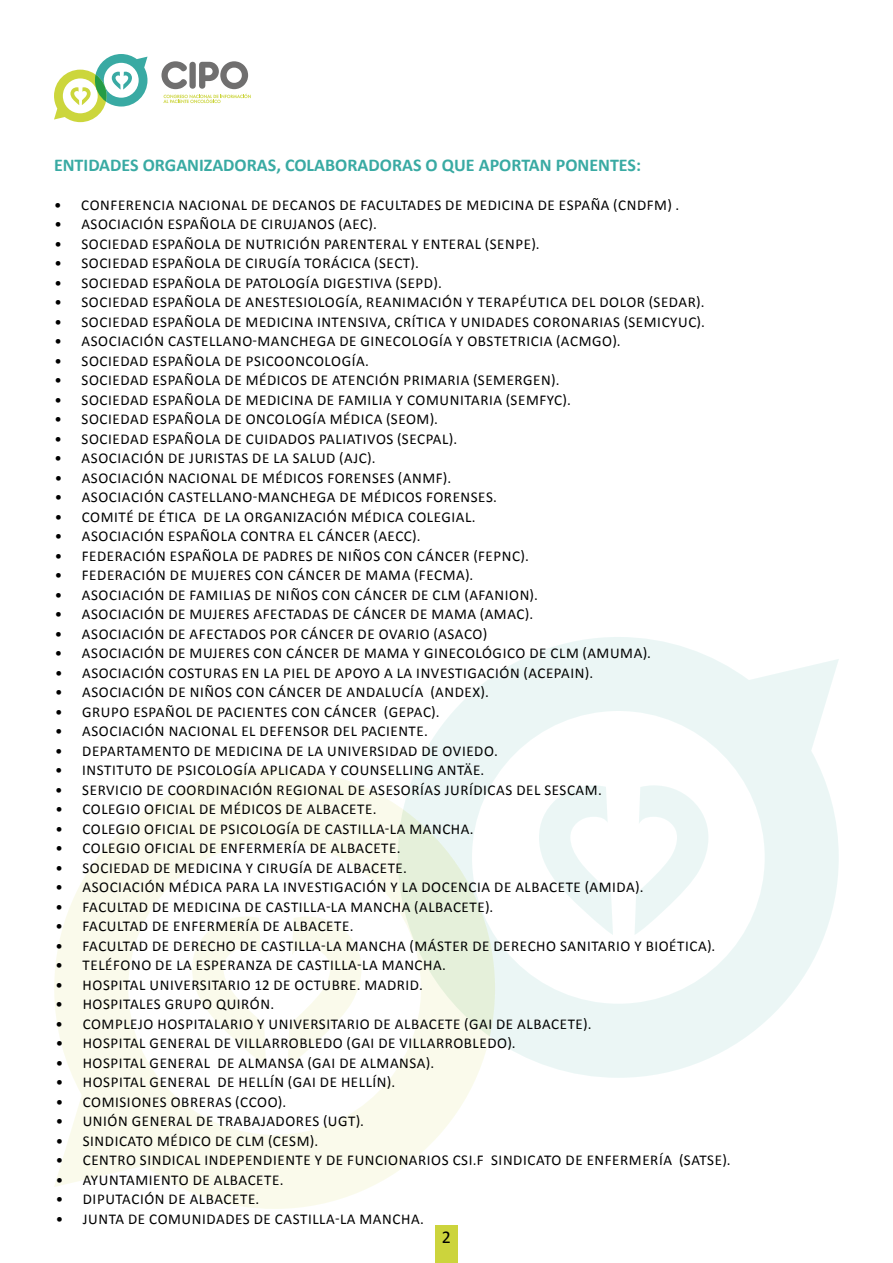
<style>
.page{position:relative;width:893px;height:1263px;background:#fff}
.page>*{position:absolute;margin:0;border:0;box-sizing:border-box;transform-origin:0 0}
.t1{font:700 18px "Calibri";color:#39aaa3}
.t2{font:18px "Calibri";color:#000}
.t3{font:15px "Calibri";letter-spacing:.04em;color:#000}
</style>
<div class="page">
<div style="left:435px;top:1225px;width:23px;height:38px;background:#ccd43c"></div>
<svg style="left:161px;top:61px;width:90px;height:42px"></svg>
<svg style="left:54px;top:54px;width:94px;height:68px"></svg>
<svg style="left:54px;top:768px;width:422px;height:441px;fill:#fafbed"></svg>
<svg style="left:403px;top:637px;width:436px;height:441px"></svg>
<svg style="left:398px;top:809px;width:97px;height:227px"></svg>
<svg style="left:192px;top:916px;width:74px;height:150px"></svg>
<svg style="left:288px;top:916px;width:74px;height:150px"></svg>
<svg style="left:634px;top:785px;width:74px;height:150px"></svg>
<svg style="left:539px;top:785px;width:74px;height:150px"></svg>
<p class="t1" style="left:54px;top:153px;width:588px">ENTIDADES ORGANIZADORAS, COLABORADORAS O QUE APORTAN PONENTES:</p>
<p class="t3" style="left:54px;top:195px;width:626px">• CONFERENCIA NACIONAL DE DECANOS DE FACULTADES DE MEDICINA DE ESPAÑA (CNDFM) .</p>
<p class="t3" style="left:54px;top:215px;width:324px">• ASOCIACIÓN ESPAÑOLA DE CIRUJANOS (AEC).</p>
<p class="t3" style="left:54px;top:234px;width:487px">• SOCIEDAD ESPAÑOLA DE NUTRICIÓN PARENTERAL Y ENTERAL (SENPE).</p>
<p class="t3" style="left:54px;top:254px;width:366px">• SOCIEDAD ESPAÑOLA DE CIRUGÍA TORÁCICA (SECT).</p>
<p class="t3" style="left:54px;top:273px;width:389px">• SOCIEDAD ESPAÑOLA DE PATOLOGÍA DIGESTIVA (SEPD).</p>
<p class="t3" style="left:54px;top:293px;width:652px">• SOCIEDAD ESPAÑOLA DE ANESTESIOLOGÍA, REANIMACIÓN Y TERAPÉUTICA DEL DOLOR (SEDAR).</p>
<p class="t3" style="left:54px;top:312px;width:652px">• SOCIEDAD ESPAÑOLA DE MEDICINA INTENSIVA, CRÍTICA Y UNIDADES CORONARIAS (SEMICYUC).</p>
<p class="t3" style="left:55px;top:332px;width:568px">• ASOCIACIÓN CASTELLANO-MANCHEGA DE GINECOLOGÍA Y OBSTETRICIA (ACMGO).</p>
<p class="t3" style="left:55px;top:351px;width:316px">• SOCIEDAD ESPAÑOLA DE PSICOONCOLOGÍA.</p>
<p class="t3" style="left:55px;top:371px;width:506px">• SOCIEDAD ESPAÑOLA DE MÉDICOS DE ATENCIÓN PRIMARIA (SEMERGEN).</p>
<p class="t3" style="left:55px;top:390px;width:518px">• SOCIEDAD ESPAÑOLA DE MEDICINA DE FAMILIA Y COMUNITARIA (SEMFYC).</p>
<p class="t3" style="left:55px;top:410px;width:385px">• SOCIEDAD ESPAÑOLA DE ONCOLOGÍA MÉDICA (SEOM).</p>
<p class="t3" style="left:55px;top:429px;width:404px">• SOCIEDAD ESPAÑOLA DE CUIDADOS PALIATIVOS (SECPAL).</p>
<p class="t3" style="left:55px;top:449px;width:322px">• ASOCIACIÓN DE JURISTAS DE LA SALUD (AJC).</p>
<p class="t3" style="left:55px;top:468px;width:398px">• ASOCIACIÓN NACIONAL DE MÉDICOS FORENSES (ANMF).</p>
<p class="t3" style="left:55px;top:488px;width:444px">• ASOCIACIÓN CASTELLANO-MANCHEGA DE MÉDICOS FORENSES.</p>
<p class="t3" style="left:55px;top:507px;width:422px">• COMITÉ DE ÉTICA DE LA ORGANIZACIÓN MÉDICA COLEGIAL.</p>
<p class="t3" style="left:55px;top:527px;width:367px">• ASOCIACIÓN ESPAÑOLA CONTRA EL CÁNCER (AECC).</p>
<p class="t3" style="left:55px;top:546px;width:475px">• FEDERACIÓN ESPAÑOLA DE PADRES DE NIÑOS CON CÁNCER (FEPNC).</p>
<p class="t3" style="left:55px;top:566px;width:420px">• FEDERACIÓN DE MUJERES CON CÁNCER DE MAMA (FECMA).</p>
<p class="t3" style="left:55px;top:585px;width:485px">• ASOCIACIÓN DE FAMILIAS DE NIÑOS CON CÁNCER DE CLM (AFANION).</p>
<p class="t3" style="left:55px;top:605px;width:480px">• ASOCIACIÓN DE MUJERES AFECTADAS DE CÁNCER DE MAMA (AMAC).</p>
<p class="t3" style="left:55px;top:624px;width:434px">• ASOCIACIÓN DE AFECTADOS POR CÁNCER DE OVARIO (ASACO)</p>
<p class="t3" style="left:55px;top:644px;width:597px">• ASOCIACIÓN DE MUJERES CON CÁNCER DE MAMA Y GINECOLÓGICO DE CLM (AMUMA).</p>
<p class="t3" style="left:55px;top:663px;width:540px">• ASOCIACIÓN COSTURAS EN LA PIEL DE APOYO A LA INVESTIGACIÓN (ACEPAIN).</p>
<p class="t3" style="left:55px;top:683px;width:435px">• ASOCIACIÓN DE NIÑOS CON CÁNCER DE ANDALUCÍA (ANDEX).</p>
<p class="t3" style="left:55px;top:702px;width:46px">• GRUPO</p>
<p class="t3" style="left:133px;top:702px;width:16px">ESPAÑOLDE</p>
<p class="t3" style="left:217px;top:702px;width:16px">PACIENTESCON</p>
<p class="t3" style="left:324px;top:702px;width:17px">CÁNCER</p>
<p class="t3" style="left:384px;top:702px;width:57px">(GEPAC).</p>
<p class="t3" style="left:55px;top:722px;width:374px">• ASOCIACIÓN NACIONAL EL DEFENSOR DEL PACIENTE.</p>
<p class="t3" style="left:55px;top:741px;width:444px">• DEPARTAMENTO DE MEDICINA DE LA UNIVERSIDAD DE OVIEDO.</p>
<p class="t3" style="left:55px;top:761px;width:431px">• INSTITUTO DE PSICOLOGÍA APLICADA Y COUNSELLING ANTÄE.</p>
<p class="t3" style="left:55px;top:780px;width:548px">• SERVICIO DE COORDINACIÓN REGIONAL DE ASESORÍAS JURÍDICAS DEL SESCAM.</p>
<p class="t3" style="left:55px;top:800px;width:323px">• COLEGIO OFICIAL DE MÉDICOS DE ALBACETE.</p>
<p class="t3" style="left:55px;top:819px;width:420px">• COLEGIO OFICIAL DE PSICOLOGÍA DE CASTILLA-LA MANCHA.</p>
<p class="t3" style="left:55px;top:839px;width:347px">• COLEGIO OFICIAL DE ENFERMERÍA DE ALBACETE.</p>
<p class="t3" style="left:55px;top:858px;width:353px">• SOCIEDAD DE MEDICINA Y CIRUGÍA DE ALBACETE.</p>
<p class="t3" style="left:55px;top:878px;width:589px">• ASOCIACIÓN MÉDICA PARA LA INVESTIGACIÓN Y LA DOCENCIA DE ALBACETE (AMIDA).</p>
<p class="t3" style="left:56px;top:897px;width:382px">• FACULTAD DE MEDICINA DE CASTILLA-LA MANCHA (ALBACETE</p>
<p class="t3" style="left:485px;top:897px;width:10px">).</p>
<p class="t3" style="left:56px;top:917px;width:299px">• FACULTAD DE ENFERMERÍA DE ALBACETE.</p>
<p class="t3" style="left:56px;top:936px;width:381px">• FACULTAD DE DERECHO DE CASTILLA-LA MANCHA (MÁSTERDE</p>
<p class="t3" style="left:493px;top:936px;width:19px">DERECHO</p>
<p class="t3" style="left:560px;top:936px;width:16px">SANITARIOY</p>
<p class="t3" style="left:646px;top:936px;width:40px">BIOÉTICA</p>
<p class="t3" style="left:707px;top:936px;width:10px">).</p>
<p class="t3" style="left:56px;top:956px;width:392px">• TELÉFONO DE LA ESPERANZA DE CASTILLA-LA MANCHA.</p>
<p class="t3" style="left:56px;top:975px;width:369px">• HOSPITAL UNIVERSITARIO 12 DE OCTUBRE. MADRID.</p>
<p class="t3" style="left:56px;top:995px;width:220px">• HOSPITALES GRUPO QUIRÓN.</p>
<p class="t3" style="left:56px;top:1014px;width:537px">• COMPLEJO HOSPITALARIO Y UNIVERSITARIO DE ALBACETE (GAI DE ALBACETE).</p>
<p class="t3" style="left:56px;top:1034px;width:462px">• HOSPITAL GENERAL DE VILLARROBLEDO (GAI DE VILLARROBLEDO).</p>
<p class="t3" style="left:56px;top:1053px;width:380px">• HOSPITAL GENERAL DE ALMANSA (GAI DE ALMANSA).</p>
<p class="t3" style="left:56px;top:1073px;width:341px">• HOSPITAL GENERAL DE HELLÍN (GAI DE HELLÍN).</p>
<p class="t3" style="left:56px;top:1092px;width:232px">• COMISIONES OBRERAS (CCOO).</p>
<p class="t3" style="left:56px;top:1112px;width:310px">• UNIÓN GENERAL DE TRABAJADORES (UGT).</p>
<p class="t3" style="left:56px;top:1131px;width:264px">• SINDICATO MÉDICO DE CLM (CESM).</p>
<p class="t3" style="left:56px;top:1151px;width:676px">• CENTRO SINDICAL INDEPENDIENTE Y DE FUNCIONARIOS CSI.F SINDICATO DE ENFERMERÍA (SATSE).</p>
<p class="t3" style="left:56px;top:1170px;width:229px">• AYUNTAMIENTO DE ALBACETE.</p>
<p class="t3" style="left:56px;top:1190px;width:205px">• DIPUTACIÓN DE ALBACETE.</p>
<p class="t3" style="left:56px;top:1209px;width:369px">• JUNTA DE COMUNIDADES DE CASTILLA-LA MANCHA.</p>
<p class="t2" style="left:442px;top:1226px;width:11px">2</p>
</div>
